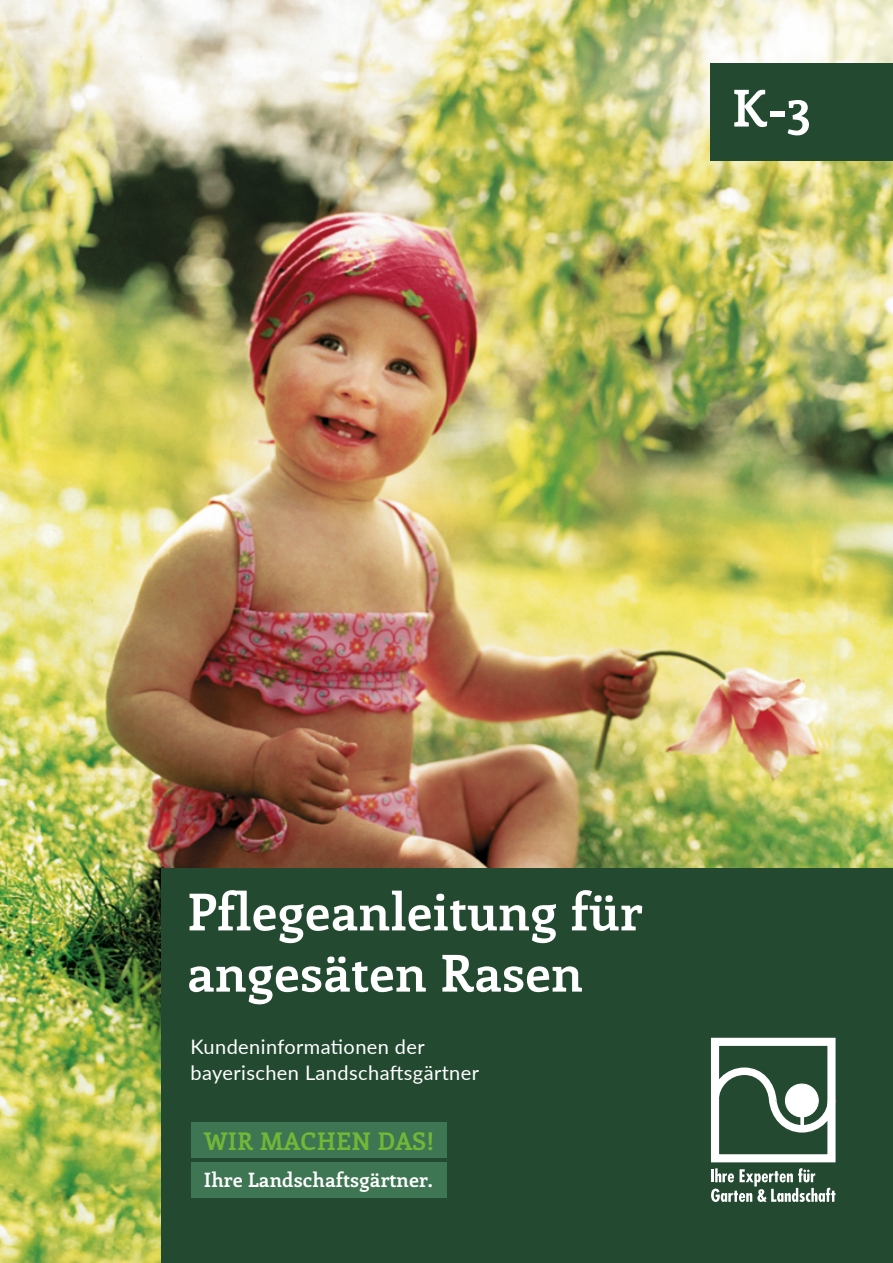
<style>
.page{position:relative;width:893px;height:1263px;background:#fff}
.page>*{position:absolute;margin:0;border:0;box-sizing:border-box;transform-origin:0 0}
.t1{font:700 51px/61.2px "Enriqueta";color:#fff}
.t2{font:700 24.45px "Enriqueta";color:#72b737}
.t3{font:19.95px "Lato";letter-spacing:.02em;color:#fff}
.t4{font:700 19.8px "Enriqueta";color:#fff}
</style>
<div class="page">
<img style="left:0;top:0;width:893px;height:1263px">
<div style="left:710px;top:64px;width:183px;height:97px;background:#234a31"></div>
<div style="left:162px;top:868px;width:731px;height:395px;background:#234a31"></div>
<div style="left:192px;top:1122px;width:255px;height:35px;background:#3e7552"></div>
<div style="left:192px;top:1162px;width:255px;height:36px;background:#3e7552"></div>
<div style="left:711px;top:1038px;width:124px;height:124px;border:8px solid #fff"></div>
<svg style="left:711px;top:1064px;width:125px;height:72px"></svg>
<svg style="left:711px;top:1168px;width:124px;height:34px"></svg>
<p class="t1" style="left:732px;top:75px;width:80px">K-3</p>
<p class="t1" style="left:187px;top:879px;width:457px">Pflegeanleitung für angesäten Rasen</p>
<p class="t3" style="left:190px;top:1032px;width:236px">Kundeninformationen der</p>
<p class="t3" style="left:190px;top:1059px;width:290px">bayerischen Landschaftsgärtner</p>
<p class="t2" style="left:204px;top:1123px;width:232px">WIR MACHEN DAS!</p>
<p class="t4" style="left:204px;top:1165px;width:230px">Ihre Landschaftsgärtner.</p>
</div>
